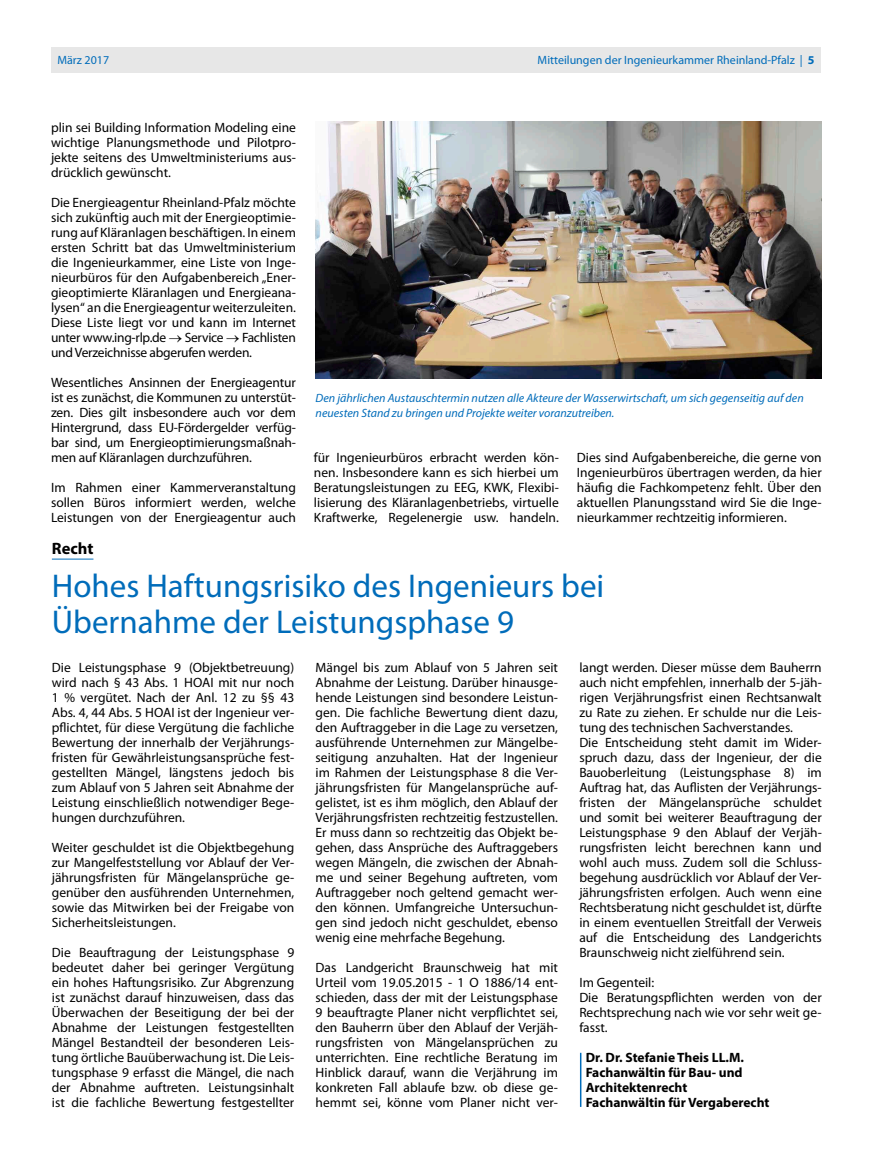
<style>
.page{position:relative;width:872px;height:1170px;background:#fff}
.page>*{position:absolute;margin:0;border:0;box-sizing:border-box;transform-origin:0 0}
.t1{font:33px/36px "Myriad Pro";color:#006cba}
.t2{font:700 16.5px "Myriad Pro";color:#000}
.t3{font:13.5px/15px "Myriad Pro";color:#000;text-align:justify}
.t4{font:700 13.5px/15px "Myriad Pro";color:#000}
.t5{font:italic 12px/15px "Myriad Pro";color:#006cba}
.t6{font:12px "Myriad Pro";color:#006cba}
.s1{font-weight:700}
</style>
<div class="page">
<div style="left:51px;top:47px;width:770px;height:25px;background:#e7e7e7"></div>
<img style="left:315px;top:121px;width:506px;height:257px">
<hr style="left:52px;top:559px;width:41px;height:1px;background:#006cba">
<hr style="left:580px;top:1052px;width:1px;height:54px;background:#006cba">
<p class="t6" style="left:57px;top:53px;width:53px">März 2017</p>
<p class="t6" style="left:537px;top:53px;width:278px">Mitteilungen der Ingenieurkammer Rheinland-Pfalz | <span class="s1">5</span></p>
<p class="t3" style="left:51px;top:119px;width:246px">plin sei Building Information Modeling eine wichtige Planungsmethode und Pilotpro&shy;jekte seitens des Umweltministeriums aus&shy;drücklich gewünscht.</p>
<p class="t3" style="left:51px;top:194px;width:246px">Die Energieagentur Rheinland-Pfalz möchte sich zukünftig auch mit der Energieoptimie&shy;rung auf Kläranlagen beschäftigen. In einem ersten Schritt bat das Umweltministerium die Ingenieurkammer, eine Liste von Inge&shy;nieurbüros für den Aufgabenbereich „Ener&shy;gieoptimierte Kläranlagen und Energieana&shy;lysen“ an die Energieagentur weiterzuleiten.<br>Diese Liste liegt vor und kann im Internet unter www.ing-rlp.de → Service → Fachlisten und Verzeichnisse abgerufen werden.</p>
<p class="t3" style="left:51px;top:374px;width:246px">Wesentliches Ansinnen der Energieagentur ist es zunächst, die Kommunen zu unterstüt&shy;zen. Dies gilt insbesondere auch vor dem Hintergrund, dass EU-Fördergelder verfüg&shy;bar sind, um Energieoptimierungsmaßnah&shy;men auf Kläranlagen durchzuführen.</p>
<p class="t3" style="left:51px;top:479px;width:246px">Im Rahmen einer Kammerveranstaltung sollen Büros informiert werden, welche Leistungen von der Energieagentur auch</p>
<p class="t2" style="left:52px;top:537px;width:43px">Recht</p>
<p class="t5" style="left:315px;top:390px;width:489px">Den jährlichen Austauschtermin nutzen alle Akteure der Wasserwirtschaft, um sich gegenseitig auf den neuesten Stand zu bringen und Projekte weiter voranzutreiben.</p>
<p class="t3" style="left:314px;top:449px;width:246px">für Ingenieurbüros erbracht werden kön&shy;nen. Insbesondere kann es sich hierbei um Beratungsleistungen zu EEG, KWK, Flexibi&shy;lisierung des Kläranlagenbetriebs, virtuelle Kraftwerke, Regelenergie usw. handeln.</p>
<p class="t3" style="left:577px;top:449px;width:246px">Dies sind Aufgabenbereiche, die gerne von Ingenieurbüros übertragen werden, da hier häufig die Fachkompetenz fehlt. Über den aktuellen Planungsstand wird Sie die Inge&shy;nieurkammer rechtzeitig informieren.</p>
<h1 class="t1" style="left:52px;top:567px;width:554px">Hohes Haftungsrisiko des Ingenieurs bei<br>Übernahme der Leistungsphase 9</h1>
<p class="t3" style="left:52px;top:659px;width:244px">Die Leistungsphase 9 (Objektbetreuung) wird nach § 43 Abs. 1 HOAI mit nur noch 1 % vergütet. Nach der Anl. 12 zu §§ 43<br>Abs. 4, 44 Abs. 5 HOAI ist der Ingenieur ver&shy;pflichtet, für diese Vergütung die fachliche Bewertung der innerhalb der Verjährungs&shy;fristen für Gewährleistungsansprüche fest&shy;gestellten Mängel, längstens jedoch bis zum Ablauf von 5 Jahren seit Abnahme der Leistung einschließlich notwendiger Bege&shy;hungen durchzuführen.</p>
<p class="t3" style="left:52px;top:839px;width:244px">Weiter geschuldet ist die Objektbegehung zur Mangelfeststellung vor Ablauf der Ver&shy;jährungsfristen für Mängelansprüche ge&shy;genüber den ausführenden Unternehmen, sowie das Mitwirken bei der Freigabe von Sicherheitsleistungen.</p>
<p class="t3" style="left:52px;top:944px;width:244px">Die Beauftragung der Leistungsphase 9 bedeutet daher bei geringer Vergütung ein hohes Haftungsrisiko. Zur Abgrenzung ist zunächst darauf hinzuweisen, dass das Überwachen der Beseitigung der bei der Abnahme der Leistungen festgestellten Mängel Bestandteil der besonderen Leis&shy;tung örtliche Bauüberwachung ist. Die Leis&shy;tungsphase 9 erfasst die Mängel, die nach der Abnahme auftreten. Leistungsinhalt ist die fachliche Bewertung festgestellter</p>
<p class="t3" style="left:315px;top:659px;width:244px">Mängel bis zum Ablauf von 5 Jahren seit Abnahme der Leistung. Darüber hinausge&shy;hende Leistungen sind besondere Leistun&shy;gen. Die fachliche Bewertung dient dazu, den Auftraggeber in die Lage zu versetzen, ausführende Unternehmen zur Mängelbe&shy;seitigung anzuhalten. Hat der Ingenieur im Rahmen der Leistungsphase 8 die Ver&shy;jährungsfristen für Mangelansprüche auf&shy;gelistet, ist es ihm möglich, den Ablauf der Verjährungsfristen rechtzeitig festzustellen.<br>Er muss dann so rechtzeitig das Objekt be&shy;gehen, dass Ansprüche des Auftraggebers wegen Mängeln, die zwischen der Abnah&shy;me und seiner Begehung auftreten, vom Auftraggeber noch geltend gemacht wer&shy;den können. Umfangreiche Untersuchun&shy;gen sind jedoch nicht geschuldet, ebenso wenig eine mehrfache Begehung.</p>
<p class="t3" style="left:315px;top:959px;width:244px">Das Landgericht Braunschweig hat mit Urteil vom 19.05.2015 - 1 O 1886/14 ent&shy;schieden, dass der mit der Leistungsphase 9 beauftragte Planer nicht verpflichtet sei, den Bauherrn über den Ablauf der Verjäh&shy;rungsfristen von Mängelansprüchen zu unterrichten. Eine rechtliche Beratung im Hinblick darauf, wann die Verjährung im konkreten Fall ablaufe bzw. ob diese ge&shy;hemmt sei, könne vom Planer nicht ver-</p>
<p class="t3" style="left:579px;top:659px;width:244px;text-align:left">langt werden. Dieser müsse dem Bauherrn auch nicht empfehlen, innerhalb der 5-jäh&shy;rigen Verjährungsfrist einen Rechtsanwalt zu Rate zu ziehen. Er schulde nur die Leis&shy;tung des technischen Sachverstandes.<br>Die Entscheidung steht damit im Wider&shy;spruch dazu, dass der Ingenieur, der die Bauoberleitung (Leistungsphase 8) im Auftrag hat, das Auflisten der Verjährungs&shy;fristen der Mängelansprüche schuldet und somit bei weiterer Beauftragung der Leistungsphase 9 den Ablauf der Verjäh&shy;rungsfristen leicht berechnen kann und wohl auch muss. Zudem soll die Schluss&shy;begehung ausdrücklich vor Ablauf der Ver&shy;jährungsfristen erfolgen. Auch wenn eine Rechtsberatung nicht geschuldet ist, dürfte in einem eventuellen Streitfall der Verweis auf die Entscheidung des Landgerichts Braunschweig nicht zielführend sein.</p>
<p class="t3" style="left:579px;top:974px;width:244px;text-align:left">Im Gegenteil:<br>Die Beratungspflichten werden von der<br>Rechtsprechung nach wie vor sehr weit ge&shy;fasst.</p>
<p class="t4" style="left:585px;top:1049px;width:185px">Dr. Dr. Stefanie Theis LL.M.<br>Fachanwältin für Bau- und<br>Architektenrecht<br>Fachanwältin für Vergaberecht</p>
</div>
